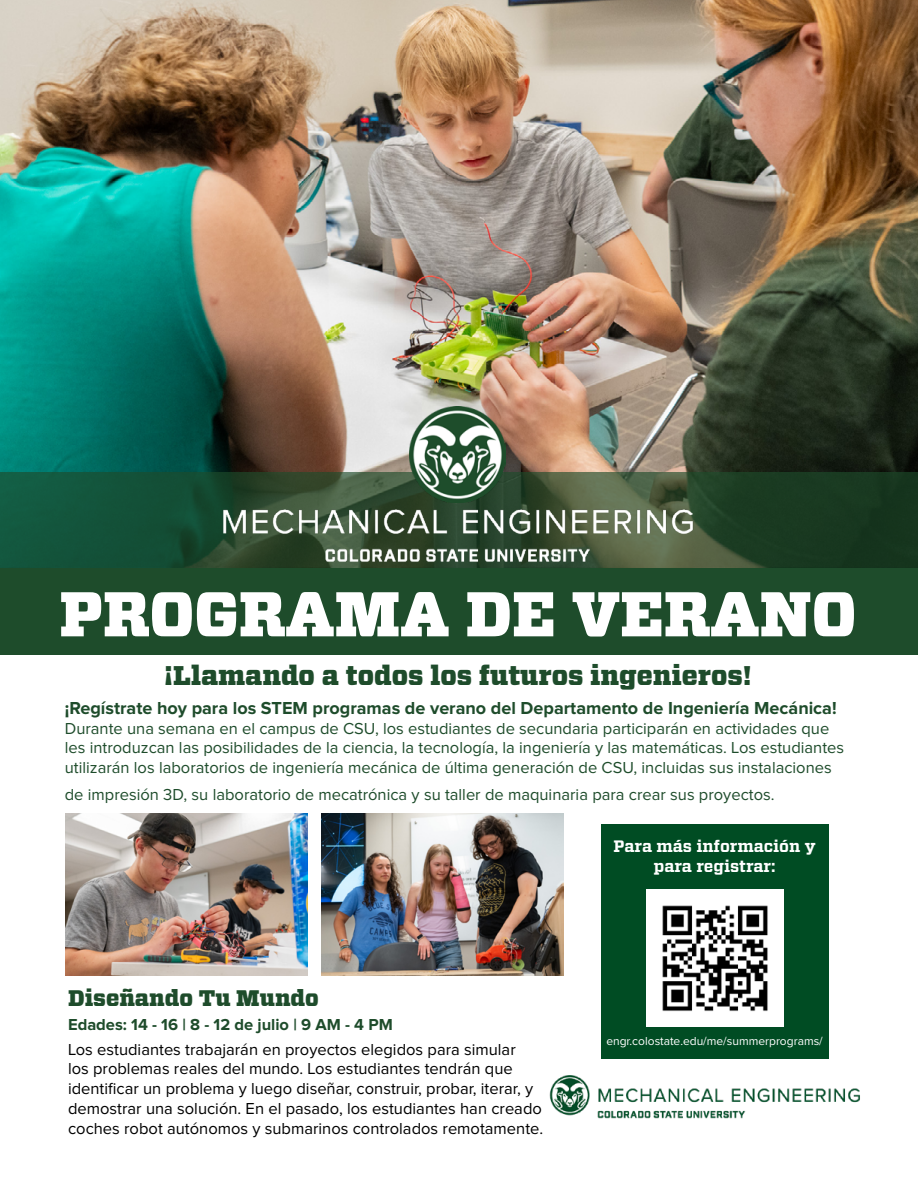
<style>
.page{position:relative;width:918px;height:1188px;background:#fff}
.page>*{position:absolute;margin:0;border:0;box-sizing:border-box;transform-origin:0 0}
.t1{font:900 63px "Vitesse";color:#fff}
.t2{font:900 27px "Vitesse";color:#1e4c2b}
.t3{font:900 22.5px "Vitesse";color:#1e4c2b}
.t4{font:700 18px "Proxima Nova";color:#1e4c2b}
.t5{font:16.5px/19.6px "Proxima Nova";color:#1e4c2b}
.t6{font:16.5px/19.8px "Proxima Nova";color:#000}
.t7{font:700 16.5px/19.8px "Vitesse";color:#fff;text-align:center}
.t8{font:700 16.5px "Proxima Nova";color:#1e4c2b}
.t9{font:12px "Proxima Nova";color:#fff}
</style>
<div class="page">
<img style="left:0;top:0;width:918px;height:472px">
<div style="left:0;top:568px;width:918px;height:86px;background:#1e4c2b"></div>
<svg style="left:0;top:472px;width:918px;height:96px;background:#1f492f"></svg>
<img style="left:216px;top:495px;width:484px;height:73px">
<img style="left:410px;top:406px;width:96px;height:96px">
<img style="left:66px;top:814px;width:242px;height:161px">
<img style="left:321px;top:814px;width:242px;height:161px">
<div style="left:601px;top:824px;width:227px;height:234px;background:#004c23"></div>
<img style="left:646px;top:889px;width:137px;height:137px">
<img style="left:549px;top:1075px;width:311px;height:44px">
<h1 class="t1" style="left:59px;top:572px;width:799px">PROGRAMA DE VERANO</h1>
<h2 class="t2" style="left:164px;top:658px;width:589px">¡Llamando a todos los futuros ingenieros!</h2>
<p class="t4" style="left:65px;top:698px;width:773px">¡Regístrate hoy para los STEM programas de verano del Departamento de Ingeniería Mecánica!</p>
<p class="t5" style="left:65px;top:719px;width:781px">Durante una semana en el campus de CSU, los estudiantes de secundaria participarán en actividades que les introduzcan las posibilidades de la ciencia, la tecnología, la ingeniería y las matemáticas. Los estudiantes utilizarán los laboratorios de ingeniería mecánica de última generación de CSU, incluidas sus instalaciones</p>
<p class="t5" style="left:65px;top:785px;width:711px">de impresión 3D, su laboratorio de mecatrónica y su taller de maquinaria para crear sus proyectos.</p>
<h3 class="t3" style="left:68px;top:983px;width:252px">Diseñando Tu Mundo</h3>
<p class="t8" style="left:68px;top:1016px;width:326px">Edades: 14 - 16 | 8 - 12 de julio | 9 AM - 4 PM</p>
<p class="t6" style="left:68px;top:1040px;width:477px">Los estudiantes trabajarán en proyectos elegidos para simular<br>los problemas reales del mundo. Los estudiantes tendrán que identificar un problema y luego diseñar, construir, probar, iterar, y demostrar una solución. En el pasado, los estudiantes han creado coches robot autónomos y submarinos controlados remotamente.</p>
<p class="t7" style="left:614px;top:836px;width:203px">Para más información y para registrar:</p>
<p class="t9" style="left:606px;top:1034px;width:218px">engr.colostate.edu/me/summerprograms/</p>
</div>
